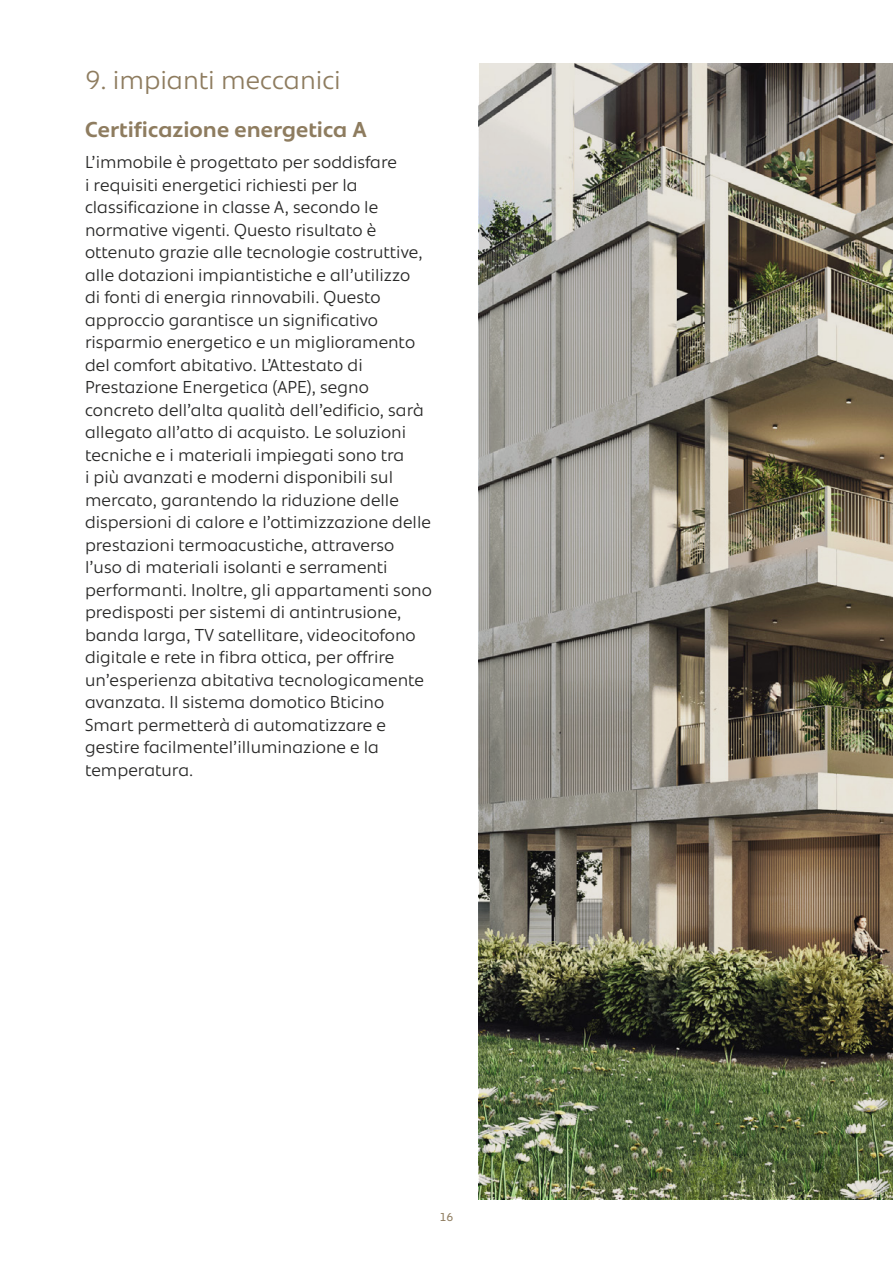
<style>
.page{position:relative;width:893px;height:1263px;background:#fff}
.page>*{position:absolute;margin:0;border:0;box-sizing:border-box;transform-origin:0 0}
.t1{font:300 27px "Bonnie";color:#8e7c5f}
.t2{font:600 22.5px "Bonnie";color:#8e7c5f}
.t3{font:300 18px/22.5px "Bonnie";color:#282827}
.t4{font:12px "Bonnie";color:#8e7c5f}
</style>
<div class="page">
<img style="left:478px;top:63px;width:415px;height:1137px">
<h1 class="t1" style="left:85px;top:62px;width:257px">9. impianti meccanici</h1>
<p class="t2" style="left:85px;top:114px;width:283px">Certificazione energetica A</p>
<p class="t3" style="left:85px;top:151px;width:348px">L’immobile è progettato per soddisfare<br>i requisiti energetici richiesti per la classificazione in classe A, secondo le normative vigenti. Questo risultato è ottenuto grazie alle tecnologie costruttive, alle dotazioni impiantistiche e all’utilizzo<br>di fonti di energia rinnovabili. Questo approccio garantisce un significativo risparmio energetico e un miglioramento del comfort abitativo. L’Attestato di Prestazione Energetica (APE), segno concreto dell’alta qualità dell’edificio, sarà allegato all’atto di acquisto. Le soluzioni tecniche e i materiali impiegati sono tra<br>i più avanzati e moderni disponibili sul mercato, garantendo la riduzione delle dispersioni di calore e l’ottimizzazione delle prestazioni termoacustiche, attraverso l’uso di materiali isolanti e serramenti performanti. Inoltre, gli appartamenti sono predisposti per sistemi di antintrusione, banda larga, TV satellitare, videocitofono digitale e rete in fibra ottica, per offrire un’esperienza abitativa tecnologicamente avanzata. Il sistema domotico Bticino Smart permetterà di automatizzare e gestire facilmentel’illuminazione e la temperatura.</p>
<p class="t4" style="left:440px;top:1209px;width:15px">16</p>
</div>
